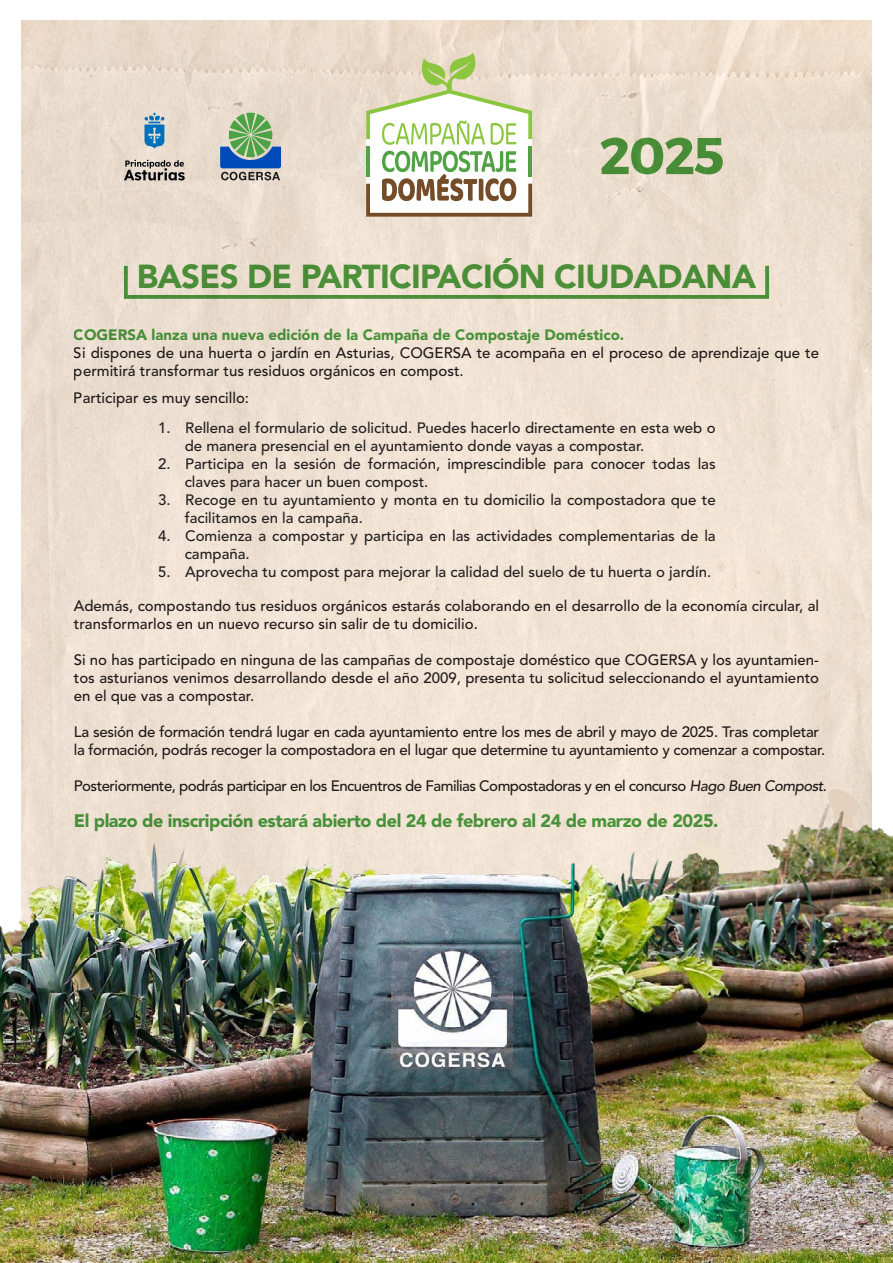
<style>
.page{position:relative;width:893px;height:1263px;background:#fff}
.page>*{position:absolute;margin:0;border:0;box-sizing:border-box;transform-origin:0 0}
.t1{font:700 51.6px "Montserrat";color:#4fa245}
.t2{font:900 33px "Avenir LT Std";letter-spacing:-.02em;color:#51a245}
.t3{font:900 18px "Avenir LT Std";letter-spacing:-.025em;color:#4ca346}
.t4{font:500 15px/18px "Avenir LT Std";color:#231f20}
.t5{font:500 15px/18px "Avenir LT Std";letter-spacing:-.02em;color:#231f20}
.t6{font:500 15px "Avenir LT Std";letter-spacing:-.035em;color:#231f20}
.t7{font:900 15px "Avenir LT Std";color:#4ca346}
.s1{font-style:italic}
</style>
<div class="page">
<img style="left:21px;top:21px;width:851px;height:720px">
<svg style="left:144px;top:113px;width:20px;height:36px"></svg>
<svg style="left:124px;top:160px;width:61px;height:21px"></svg>
<svg style="left:220px;top:113px;width:61px;height:67px;background:#7d9f97"></svg>
<svg style="left:366px;top:53px;width:166px;height:164px"></svg>
<svg style="left:124px;top:266px;width:645px;height:33px;background:#d9d5bd"></svg>
<img style="left:0;top:741px;width:893px;height:522px">
<svg style="left:823px;top:789px;width:37px;height:39px"></svg>
<svg style="left:146px;top:811px;width:16px;height:57px"></svg>
<svg style="left:683px;top:838px;width:49px;height:36px;background:#c4bca4"></svg>
<h1 class="t1" style="left:599px;top:124px;width:126px">2025</h1>
<h2 class="t2" style="left:137px;top:257px;width:621px">BASES DE PARTICIPACIÓN CIUDADANA</h2>
<p class="t7" style="left:74px;top:326px;width:552px">COGERSA lanza una nueva edición de la Campaña de Compostaje Doméstico.</p>
<p class="t4" style="left:74px;top:344px;width:747px">Si dispones de una huerta o jardín en Asturias, COGERSA te acompaña en el proceso de aprendizaje que te permitirá transformar tus residuos orgánicos en compost.</p>
<p class="t4" style="left:74px;top:389px;width:177px">Participar es muy sencillo:</p>
<p class="t4" style="left:185px;top:419px;width:533px;text-indent:-27px">1. Rellena el formulario de solicitud. Puedes hacerlo directamente en esta web o de manera presencial en el ayuntamiento donde vayas a compostar.</p>
<p class="t4" style="left:185px;top:455px;width:532px;text-indent:-27px">2. Participa en la sesión de formación, imprescindible para conocer todas las claves para hacer un buen compost.</p>
<p class="t4" style="left:185px;top:491px;width:533px;text-indent:-27px">3. Recoge en tu ayuntamiento y monta en tu domicilio la compostadora que te facilitamos en la campaña.</p>
<p class="t4" style="left:185px;top:527px;width:532px;text-indent:-27px">4. Comienza a compostar y participa en las actividades complementarias de la campaña.</p>
<p class="t4" style="left:158px;top:563px;width:555px">5. Aprovecha tu compost para mejorar la calidad del suelo de tu huerta o jardín.</p>
<p class="t4" style="left:74px;top:597px;width:747px">Además, compostando tus residuos orgánicos estarás colaborando en el desarrollo de la economía circular, al transformarlos en un nuevo recurso sin salir de tu domicilio.</p>
<p class="t4" style="left:74px;top:651px;width:747px;text-align:justify">Si no has participado en ninguna de las campañas de compostaje doméstico que COGERSA y los ayuntamien&shy;tos asturianos venimos desarrollando desde el año 2009, presenta tu solicitud seleccionando el ayuntamiento en el que vas a compostar.</p>
<p class="t5" style="left:74px;top:723px;width:753px">La sesión de formación tendrá lugar en cada ayuntamiento entre los mes de abril y mayo de 2025. Tras completar la formación, podrás recoger la compostadora en el lugar que determine tu ayuntamiento y comenzar a compostar.</p>
<p class="t6" style="left:74px;top:777px;width:755px">Posteriormente, podrás participar en los Encuentros de Familias Compostadoras y en el concurso <span class="s1">Hago Buen Compost</span>.</p>
<p class="t3" style="left:74px;top:810px;width:646px">El plazo de inscripción estará abierto del 24 de febrero al 24 de marzo de 2025.</p>
</div>
